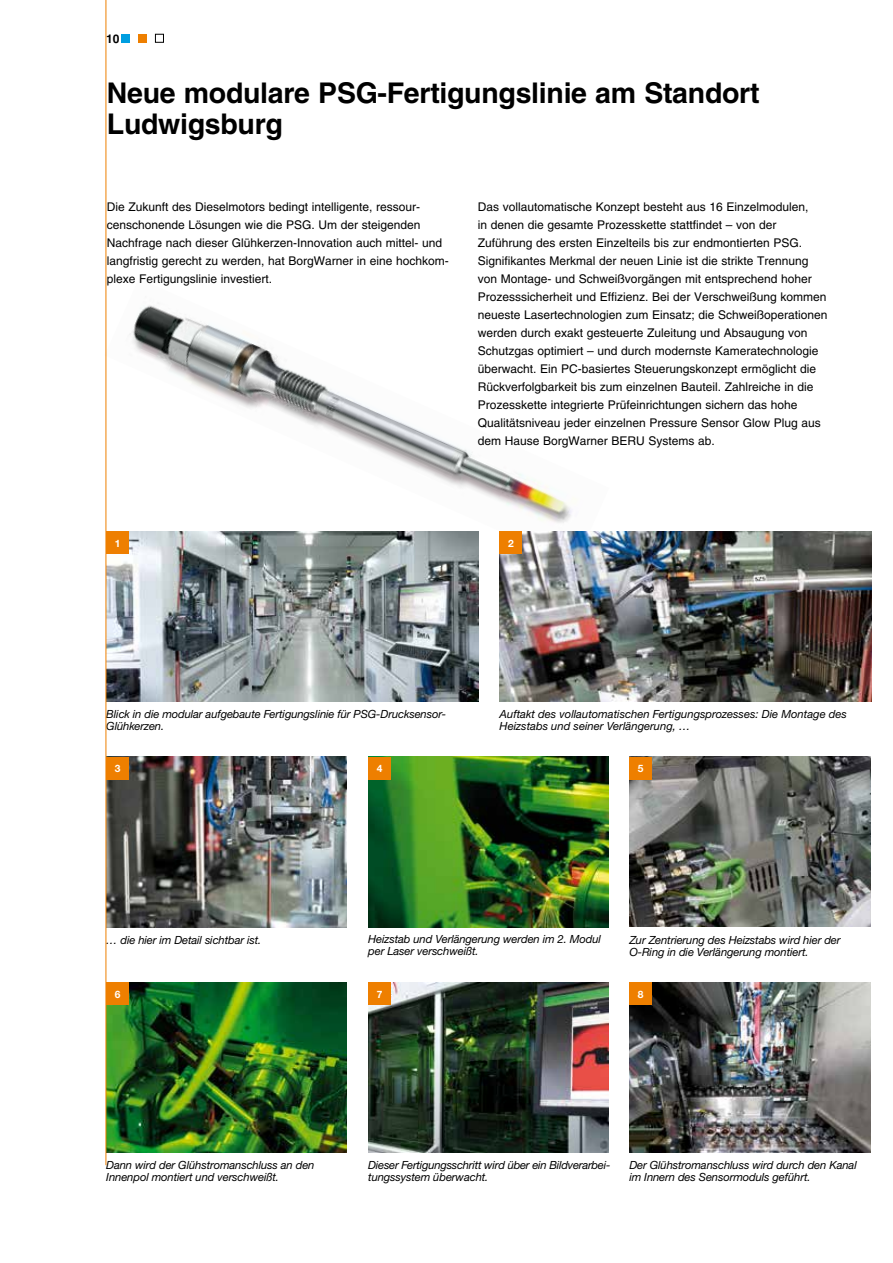
<style>
.page{position:relative;width:893px;height:1263px;background:#fff}
.page>*{position:absolute;margin:0;border:0;box-sizing:border-box;transform-origin:0 0}
.t1{font:700 28.5px/31.5px "Helvetica LT";letter-spacing:-.01em;color:#000}
.t2{font:12px/18px "Helvetica LT";color:#000}
.t3{font:700 12px "Helvetica LT";color:#000}
.t4{font:italic 11.25px/12px "Helvetica Neue LTW1 G";letter-spacing:-.01em;color:#000}
.t5{font:700 10.2px "Helvetica Neue LTW1 G";color:#fff}
</style>
<div class="page">
<img style="left:105px;top:279px;width:467px;height:286px">
<div style="left:121px;top:34px;width:9px;height:9px;background:#009ee0"></div>
<div style="left:138px;top:34px;width:9px;height:9px;background:#ee7f00"></div>
<div style="left:155px;top:34px;width:9px;height:9px;border:1px solid #000"></div>
<img style="left:107px;top:531px;width:371px;height:171px">
<img style="left:368px;top:982px;width:241px;height:170px">
<img style="left:629px;top:982px;width:241px;height:170px">
<img style="left:500px;top:531px;width:372px;height:171px">
<img style="left:107px;top:757px;width:240px;height:170px">
<img style="left:368px;top:757px;width:241px;height:170px">
<img style="left:629px;top:757px;width:241px;height:170px">
<img style="left:107px;top:982px;width:240px;height:170px">
<div style="left:106px;top:531px;width:23px;height:23px;background:#ee7f00"></div>
<div style="left:106px;top:757px;width:23px;height:22px;background:#ee7f00"></div>
<div style="left:368px;top:757px;width:23px;height:22px;background:#ee7f00"></div>
<div style="left:629px;top:757px;width:23px;height:22px;background:#ee7f00"></div>
<div style="left:106px;top:982px;width:23px;height:23px;background:#ee7f00"></div>
<div style="left:368px;top:982px;width:23px;height:23px;background:#ee7f00"></div>
<div style="left:629px;top:982px;width:23px;height:23px;background:#ee7f00"></div>
<div style="left:500px;top:531px;width:22px;height:23px;background:#ee7f00"></div>
<hr style="left:106px;top:0;width:1px;height:1165px;background:#ee7f00">
<p class="t3" style="left:106px;top:32px;width:15px">10</p>
<h1 class="t1" style="left:107px;top:77px;width:654px">Neue modulare PSG-Fertigungslinie am Standort<br>Ludwigsburg</h1>
<p class="t2" style="left:107px;top:198px;width:344px">Die Zukunft des Dieselmotors bedingt intelligente, ressour&shy;censchonende Lösungen wie die PSG. Um der steigenden Nachfrage nach dieser Glühkerzen-Innovation auch mittel- und langfristig gerecht zu werden, hat BorgWarner in eine hochkom&shy;plexe Fertigungslinie investiert.</p>
<p class="t2" style="left:478px;top:198px;width:351px">Das vollautomatische Konzept besteht aus 16 Einzelmodulen,<br>in denen die gesamte Prozesskette stattfindet – von der Zuführung des ersten Einzelteils bis zur endmontierten PSG.<br>Signifikantes Merkmal der neuen Linie ist die strikte Trennung von Montage- und Schweißvorgängen mit entsprechend hoher Prozesssicherheit und Effizienz. Bei der Verschweißung kommen neueste Lasertechnologien zum Einsatz; die Schweißoperationen werden durch exakt gesteuerte Zuleitung und Absaugung von Schutzgas optimiert – und durch modernste Kameratechnologie überwacht. Ein PC-basiertes Steuerungskonzept ermöglicht die Rückverfolgbarkeit bis zum einzelnen Bauteil. Zahlreiche in die Prozesskette integrierte Prüfeinrichtungen sichern das hohe Qualitätsniveau jeder einzelnen Pressure Sensor Glow Plug aus dem Hause BorgWarner BERU Systems ab.</p>
<p class="t5" style="left:115px;top:537px;width:7px">1</p>
<p class="t5" style="left:508px;top:537px;width:7px">2</p>
<p class="t4" style="left:106px;top:708px;width:341px">Blick in die modular aufgebaute Fertigungslinie für PSG-Drucksensor-<br>Glühkerzen.</p>
<p class="t4" style="left:500px;top:708px;width:349px">Auftakt des vollautomatischen Fertigungsprozesses: Die Montage des<br>Heizstabs und seiner Verlängerung, …</p>
<p class="t5" style="left:115px;top:762px;width:7px">3</p>
<p class="t5" style="left:377px;top:762px;width:7px">4</p>
<p class="t5" style="left:638px;top:762px;width:7px">5</p>
<p class="t4" style="left:106px;top:933px;width:157px">… die hier im Detail sichtbar ist.</p>
<p class="t4" style="left:368px;top:933px;width:234px">Heizstab und Verlängerung werden im 2. Modul per Laser verschweißt.</p>
<p class="t4" style="left:629px;top:933px;width:213px">Zur Zentrierung des Heizstabs wird hier der<br>O-Ring in die Verlängerung montiert.</p>
<p class="t5" style="left:115px;top:987px;width:7px">6</p>
<p class="t5" style="left:377px;top:987px;width:7px">7</p>
<p class="t5" style="left:638px;top:987px;width:7px">8</p>
<p class="t4" style="left:106px;top:1159px;width:210px">Dann wird der Glühstromanschluss an den<br>Innenpol montiert und verschweißt.</p>
<p class="t4" style="left:368px;top:1159px;width:244px">Dieser Fertigungsschritt wird über ein Bildverarbei&shy;tungssystem überwacht.</p>
<p class="t4" style="left:629px;top:1159px;width:229px">Der Glühstromanschluss wird durch den Kanal im Innern des Sensormoduls geführt.</p>
</div>
